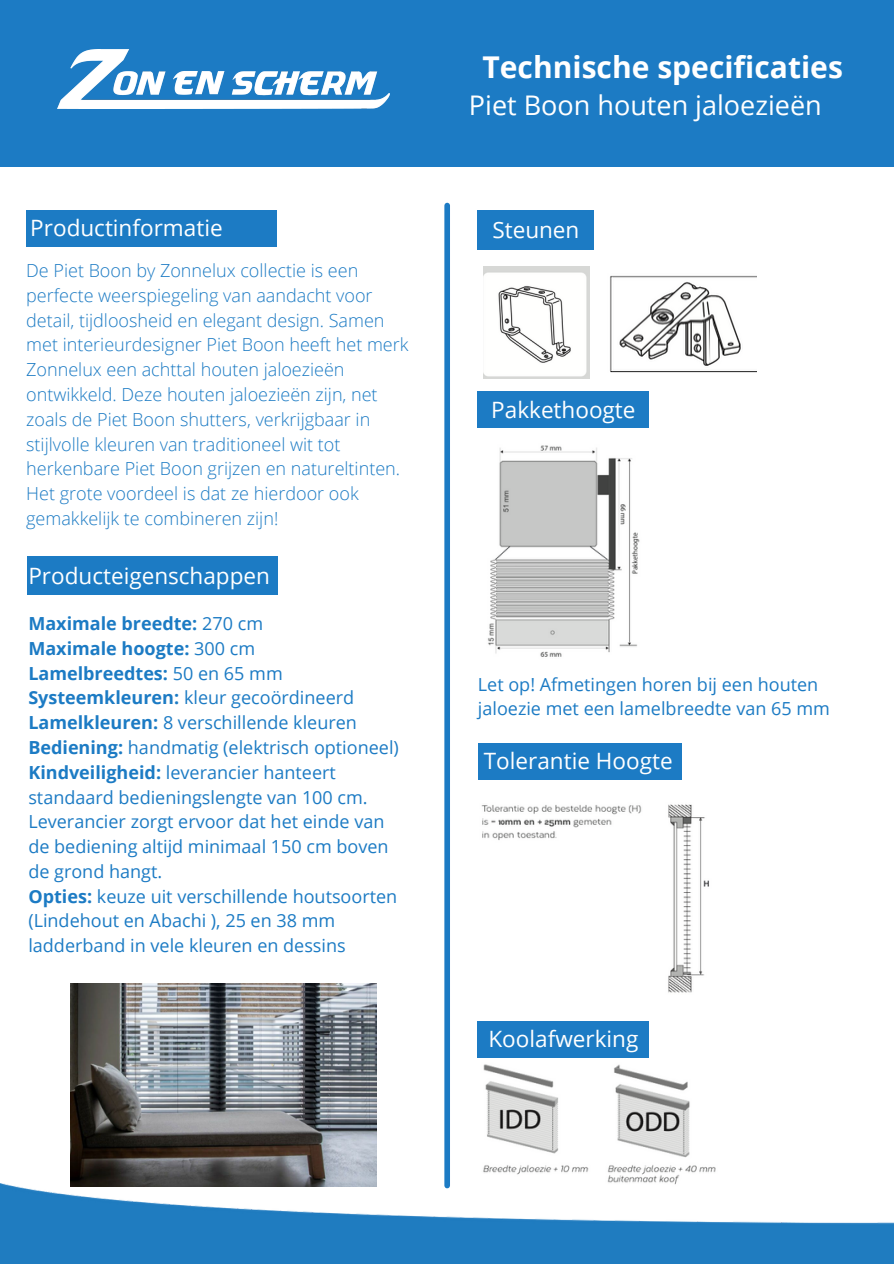
<style>
.page{position:relative;width:894px;height:1264px;background:#fff}
.page>*{position:absolute;margin:0;border:0;box-sizing:border-box;transform-origin:0 0}
.t1{font:700 30px "Open Sans";color:#fff}
.t2{font:27px "Open Sans";color:#fff}
.t3{font:22.5px "Open Sans";color:#fff}
.t4{font:18px/24.8px "Open Sans";color:#1c7bc4}
.t5{font:300 18px/24.8px "Open Sans";color:#1c7bc4}
.t6{font:700 18px "Open Sans";color:#1c7bc4}
.s1{font-weight:400}
.s2{font-weight:700}
</style>
<div class="page">
<div style="left:0;top:0;width:893px;height:166px;background:#1c7bc4"></div>
<img style="left:57px;top:50px;width:333px;height:58px">
<div style="left:444px;top:205px;width:6px;height:980px;background:#1c7bc4"></div>
<div style="left:26px;top:210px;width:251px;height:37px;background:#1c7bc4"></div>
<div style="left:27px;top:556px;width:251px;height:38px;background:#1c7bc4"></div>
<img style="left:0;top:1183px;width:893px;height:80px">
<img style="left:70px;top:983px;width:306px;height:203px">
<div style="left:478px;top:210px;width:116px;height:40px;background:#1c7bc4"></div>
<img style="left:478px;top:1057px;width:244px;height:131px">
<div style="left:478px;top:1021px;width:171px;height:36px;background:#1c7bc4"></div>
<div style="left:478px;top:391px;width:171px;height:37px;background:#1c7bc4"></div>
<div style="left:478px;top:742px;width:203px;height:37px;background:#1c7bc4"></div>
<img style="left:488px;top:445px;width:152px;height:212px">
<img style="left:481px;top:804px;width:228px;height:189px">
<img style="left:483px;top:266px;width:106px;height:113px">
<img style="left:610px;top:275px;width:146px;height:97px">
<p class="t3" style="left:30px;top:212px;width:194px">Productinformatie</p>
<p class="t5" style="left:26px;top:258px;width:384px">De Piet Boon by Zonnelux collectie is een perfecte weerspiegeling van aandacht voor detail, tijdloosheid en elegant design. Samen met interieurdesigner Piet Boon heeft het merk Zonnelux een achttal houten jaloezieën ontwikkeld. Deze houten jaloezieën zijn, net zoals de Piet Boon shutters, verkrijgbaar in stijlvolle kleuren van traditioneel wit tot herkenbare Piet Boon grijzen en natureltinten.<br>Het grote voordeel is dat ze hierdoor ook gemakkelijk te combineren zijn!</p>
<p class="t3" style="left:28px;top:559px;width:243px">Producteigenschappen</p>
<p class="t6" style="left:28px;top:610px;width:236px">Maximale breedte: <span class="s1">270 cm</span></p>
<p class="t6" style="left:28px;top:635px;width:228px">Maximale hoogte: <span class="s1">300 cm</span></p>
<p class="t6" style="left:28px;top:660px;width:256px">Lamelbreedtes: <span class="s1">50 en 65 mm</span></p>
<p class="t4" style="left:28px;top:685px;width:327px"><span class="s2">Systeemkleuren:</span> kleur gecoördineerd</p>
<p class="t4" style="left:28px;top:709px;width:330px"><span class="s2">Lamelkleuren:</span> 8 verschillende kleuren</p>
<p class="t4" style="left:28px;top:734px;width:372px"><span class="s2">Bediening:</span> handmatig (elektrisch optioneel)</p>
<p class="t4" style="left:28px;top:759px;width:361px"><span class="s2">Kindveiligheid:</span> leverancier hanteert standaard bedieningslengte van 100 cm.<br>Leverancier zorgt ervoor dat het einde van de bediening altijd minimaal 150 cm boven de grond hangt.</p>
<p class="t4" style="left:28px;top:883px;width:370px"><span class="s2">Opties:</span> keuze uit verschillende houtsoorten (Lindehout en Abachi ), 25 en 38 mm ladderband in vele kleuren en dessins</p>
<p class="t1" style="left:482px;top:46px;width:362px">Technische specificaties</p>
<p class="t2" style="left:469px;top:86px;width:354px">Piet Boon houten jaloezieën</p>
<p class="t3" style="left:492px;top:214px;width:88px">Steunen</p>
<p class="t3" style="left:491px;top:394px;width:146px">Pakkethoogte</p>
<p class="t4" style="left:478px;top:671px;width:353px">Let op! Afmetingen horen bij een houten jaloezie met een lamelbreedte van 65 mm</p>
<p class="t3" style="left:483px;top:745px;width:190px">Tolerantie Hoogte</p>
<p class="t3" style="left:488px;top:1023px;width:151px">Koolafwerking</p>
</div>
